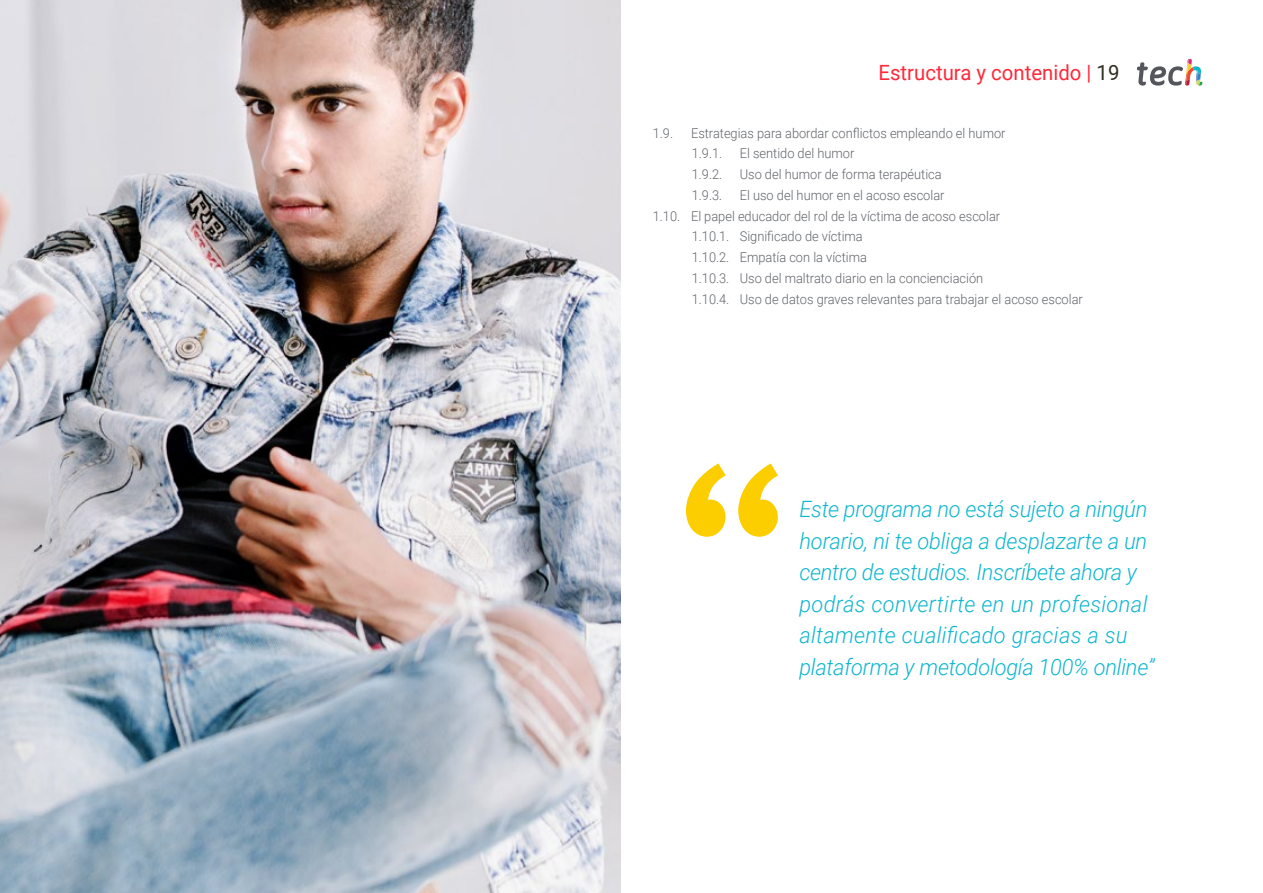
<style>
.page{position:relative;width:1263px;height:893px;background:#fff}
.page>*{position:absolute;margin:0;border:0;box-sizing:border-box;transform-origin:0 0}
.t1{font:italic 300 22.5px/31.5px "Roboto";letter-spacing:-.015em;color:#0fb6cf}
.t2{font:21px "Roboto";color:#ff293a}
.t3{font:300 13.5px/20.7px "Roboto";color:#61646a;scale:.95 1}
.s1{color:#312e20}
</style>
<div class="page">
<img style="left:0;top:0;width:621px;height:893px">
<svg style="left:1137px;top:59px;width:65px;height:27px"></svg>
<svg style="left:686px;top:463px;width:92px;height:74px"></svg>
<h2 class="t2" style="left:878px;top:57px;width:242px">Estructura y contenido | <span class="s1">19</span></h2>
<p class="t3" style="left:653px;top:122px;width:23px">1.9.</p>
<p class="t3" style="left:691px;top:122px;width:333px">Estrategias para abordar conflictos empleando el humor<br>1.9.1.</p>
<p class="t3" style="left:740px;top:143px;width:122px">El sentido del humor</p>
<p class="t3" style="left:692px;top:164px;width:34px">1.9.2.</p>
<p class="t3" style="left:740px;top:164px;width:214px">Uso del humor de forma terapéutica</p>
<p class="t3" style="left:692px;top:184px;width:34px">1.9.3.</p>
<p class="t3" style="left:740px;top:184px;width:217px">El uso del humor en el acoso escolar</p>
<p class="t3" style="left:653px;top:205px;width:367px">1.10. El papel educador del rol de la víctima de acoso escolar</p>
<p class="t3" style="left:692px;top:226px;width:182px">1.10.1. Significado de víctima</p>
<p class="t3" style="left:692px;top:247px;width:186px">1.10.2. Empatía con la víctima</p>
<p class="t3" style="left:692px;top:267px;width:308px">1.10.3. Uso del maltrato diario en la concienciación</p>
<p class="t3" style="left:692px;top:288px;width:413px">1.10.4. Uso de datos graves relevantes para trabajar el acoso escolar</p>
<h1 class="t1" style="left:799px;top:492px;width:357px">Este programa no está sujeto a ningún horario, ni te obliga a desplazarte a un centro de estudios. Inscríbete ahora y podrás convertirte en un profesional altamente cualificado gracias a su plataforma y metodología 100% online”</h1>
</div>
